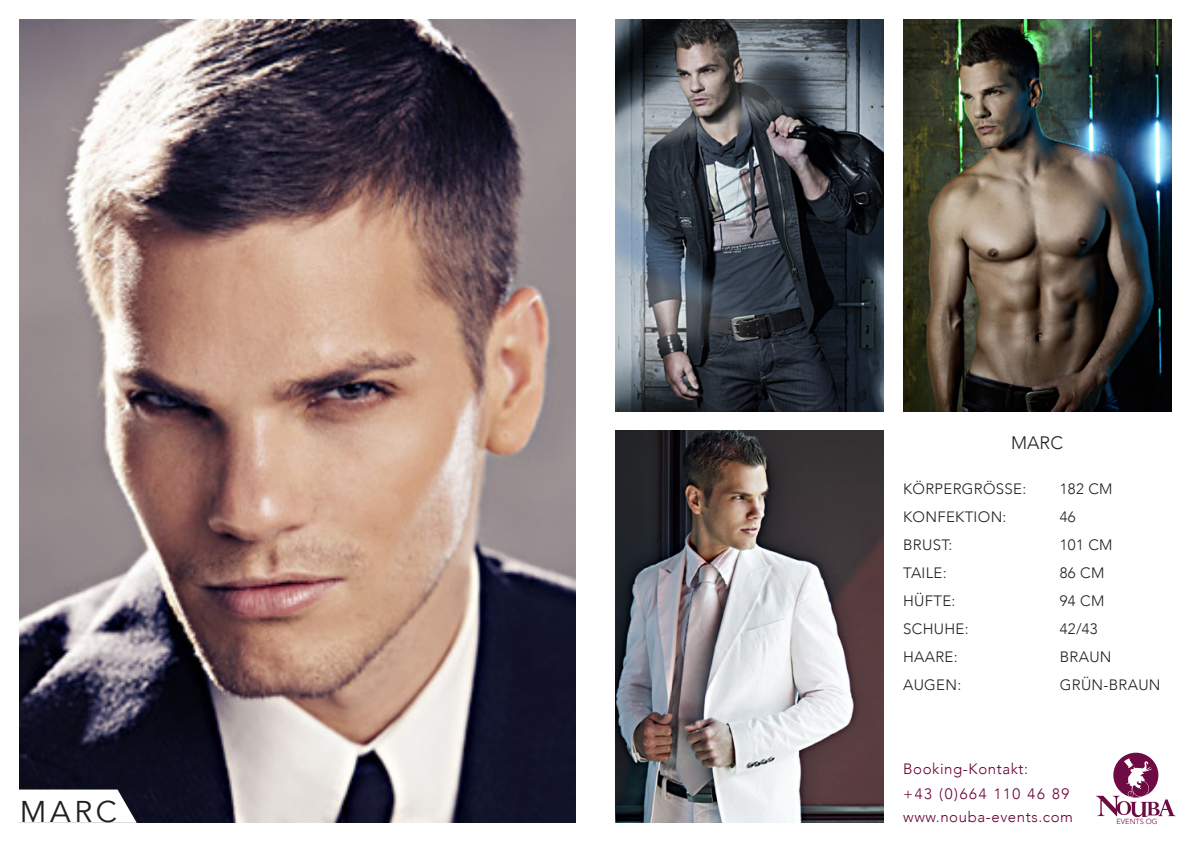
<style>
.page{position:relative;width:1191px;height:842px;background:#fff}
.page>*{position:absolute;margin:0;border:0;box-sizing:border-box;transform-origin:0 0}
.t1{font:30px "Avenir";color:#231f20}
.t2{font:300 18px "Avenir";color:#231f20}
.t3{font:300 15px "Avenir";letter-spacing:.02em;color:#231f20}
.t4{font:300 15px "Avenir";letter-spacing:.04em;color:#603}
.t5{font:300 15px "Avenir";letter-spacing:.11em;color:#603}
.t6{font:300 7.4px "Avenir";color:#6e0b43}
</style>
<div class="page">
<img style="left:20px;top:20px;width:555px;height:802px">
<img style="left:615px;top:20px;width:268px;height:391px">
<img style="left:903px;top:20px;width:268px;height:391px">
<img style="left:615px;top:431px;width:268px;height:391px">
<svg style="left:1096px;top:753px;width:79px;height:64px"></svg>
<svg style="left:19px;top:789px;width:118px;height:34px"></svg>
<p class="t2" style="left:1011px;top:432px;width:53px">MARC</p>
<p class="t3" style="left:903px;top:480px;width:125px">KÖRPERGRÖSSE:</p>
<p class="t3" style="left:1059px;top:480px;width:54px">182 CM</p>
<p class="t3" style="left:903px;top:508px;width:105px">KONFEKTION:</p>
<p class="t3" style="left:1059px;top:508px;width:17px">46</p>
<p class="t3" style="left:903px;top:536px;width:51px">BRUST:</p>
<p class="t3" style="left:1059px;top:536px;width:54px">101 CM</p>
<p class="t3" style="left:903px;top:564px;width:45px">TAILE:</p>
<p class="t3" style="left:1059px;top:564px;width:46px">86 CM</p>
<p class="t3" style="left:903px;top:592px;width:54px">HÜFTE:</p>
<p class="t3" style="left:1059px;top:592px;width:46px">94 CM</p>
<p class="t3" style="left:903px;top:620px;width:67px">SCHUHE:</p>
<p class="t3" style="left:1059px;top:620px;width:39px">42/43</p>
<p class="t3" style="left:903px;top:648px;width:56px">HAARE:</p>
<p class="t3" style="left:1059px;top:648px;width:53px">BRAUN</p>
<p class="t3" style="left:903px;top:676px;width:60px">AUGEN:</p>
<p class="t3" style="left:1059px;top:676px;width:102px">GRÜN-BRAUN</p>
<p class="t4" style="left:903px;top:760px;width:126px">Booking-Kontakt:</p>
<p class="t5" style="left:903px;top:785px;width:168px">+43 (0)664 110 46 89</p>
<p class="t1" style="left:20px;top:794px;width:98px">MARC</p>
<p class="t4" style="left:903px;top:808px;width:171px">www.nouba-events.com</p>
<p class="t6" style="left:1116px;top:817px;width:43px">EVENTS OG</p>
</div>
